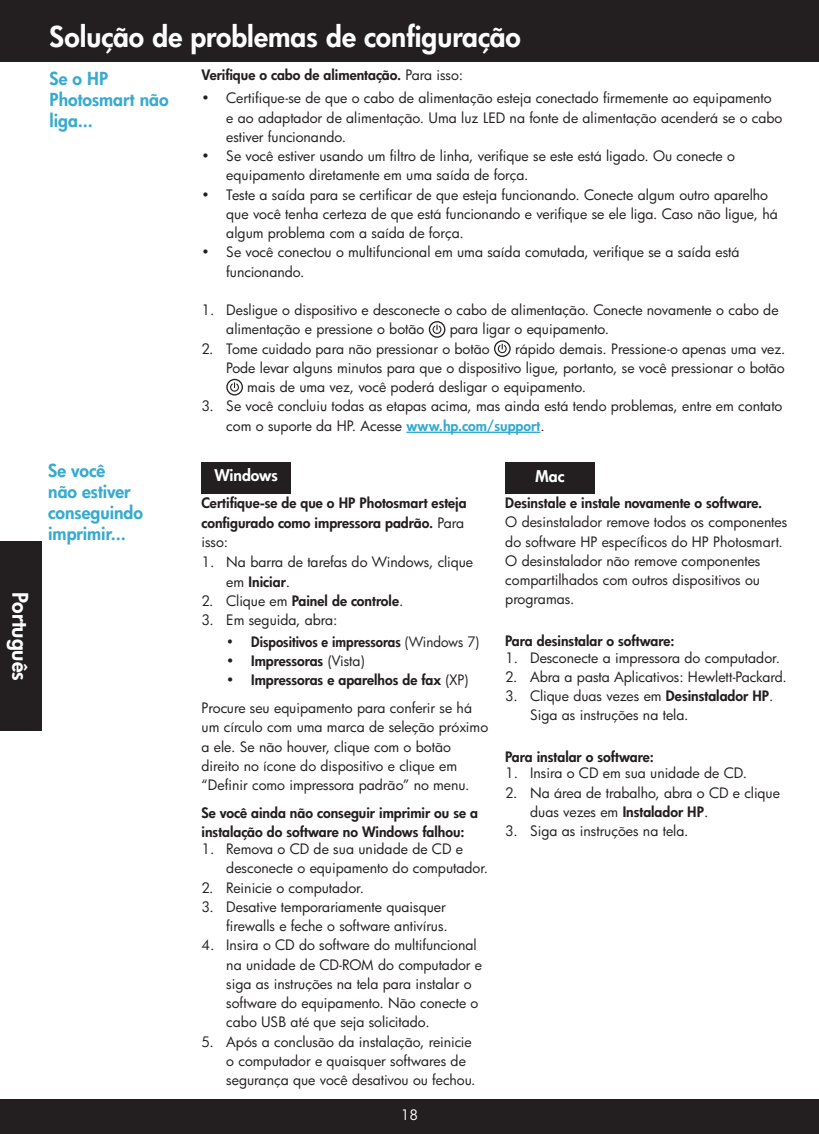
<style>
.page{position:relative;width:819px;height:1134px;background:#fff}
.page>*{position:absolute;margin:0;border:0;box-sizing:border-box;transform-origin:0 0}
.t1{font:800 28px "Futura";color:#fff}
.t2{font:800 21px "Futura";color:#fff}
.t3{font:800 17.5px/21px "Futura";color:#36aad0}
.t4{font:800 15.75px "Futura";color:#fff}
.t5{font:14px/19.2px "Futura";color:#231f20}
.t6{font:800 14px/19.2px "Futura";color:#231f20}
.t7{font:800 14px "Futura";color:#231f20;scale:.95 1}
.t8{font:14px "Futura";color:#fff}
.s1{font-weight:400}
.s2{font-weight:800;color:#36aad0}
.s3{font-weight:800}
</style>
<div class="page">
<div style="left:0;top:1099px;width:819px;height:35px;background:#231f20"></div>
<div style="left:0;top:0;width:819px;height:62px;background:#231f20"></div>
<hr style="left:406px;top:432px;width:134px;height:1px;background:#36aad0">
<div style="left:429px;top:321px;width:16px;height:17px;border:1px solid #231f20;border-radius:50%"></div>
<svg style="left:433px;top:325px;width:8px;height:9px"></svg>
<div style="left:494px;top:340px;width:17px;height:17px;border:1px solid #231f20;border-radius:50%"></div>
<svg style="left:498px;top:344px;width:9px;height:9px"></svg>
<div style="left:226px;top:379px;width:17px;height:17px;border:1px solid #231f20;border-radius:50%"></div>
<svg style="left:230px;top:382px;width:9px;height:10px"></svg>
<div style="left:505px;top:463px;width:90px;height:31px;background:#231f20"></div>
<div style="left:202px;top:462px;width:89px;height:32px;background:#231f20"></div>
<div style="left:0;top:541px;width:42px;height:190px;background:#231f20"></div>
<h2 class="t2" style="left:34px;top:592px;width:90px;rotate:90deg">Português</h2>
<h1 class="t1" style="left:50px;top:18px;width:473px">Solução de problemas de configuração</h1>
<p class="t3" style="left:50px;top:67px;width:121px">Se o HP<br>Photosmart não liga...</p>
<p class="t6" style="left:202px;top:66px;width:263px">Verifique o cabo de alimentação. <span class="s1">Para isso:</span></p>
<p class="t5" style="left:226px;top:88px;width:558px;text-indent:-25px">• Certifique-se de que o cabo de alimentação esteja conectado firmemente ao equipamento<br>e ao adaptador de alimentação. Uma luz LED na fonte de alimentação acenderá se o cabo estiver funcionando.</p>
<p class="t5" style="left:226px;top:146px;width:510px;text-indent:-25px">• Se você estiver usando um filtro de linha, verifique se este está ligado. Ou conecte o equipamento diretamente em uma saída de força.</p>
<p class="t5" style="left:226px;top:185px;width:553px;text-indent:-25px">• Teste a saída para se certificar de que esteja funcionando. Conecte algum outro aparelho que você tenha certeza de que está funcionando e verifique se ele liga. Caso não ligue, há algum problema com a saída de força.</p>
<p class="t5" style="left:226px;top:242px;width:515px;text-indent:-25px">• Se você conectou o multifuncional em uma saída comutada, verifique se a saída está funcionando.</p>
<p class="t5" style="left:226px;top:300px;width:554px;text-indent:-25px">1. Desligue o dispositivo e desconecte o cabo de alimentação. Conecte novamente o cabo de alimentação e pressione o botão</p>
<p class="t5" style="left:450px;top:319px;width:161px">para ligar o equipamento.</p>
<p class="t5" style="left:202px;top:339px;width:290px">2. Tome cuidado para não pressionar o botão</p>
<p class="t5" style="left:515px;top:339px;width:272px">rápido demais. Pressione-o apenas uma vez.</p>
<p class="t5" style="left:226px;top:358px;width:560px">Pode levar alguns minutos para que o dispositivo ligue, portanto, se você pressionar o botão</p>
<p class="t5" style="left:247px;top:377px;width:340px">mais de uma vez, você poderá desligar o equipamento.</p>
<p class="t5" style="left:226px;top:396px;width:558px;text-indent:-25px">3. Se você concluiu todas as etapas acima, mas ainda está tendo problemas, entre em contato com o suporte da HP. Acesse <span class="s2">www.hp.com/support</span>.</p>
<p class="t3" style="left:48px;top:460px;width:96px">Se você<br>não estiver conseguindo imprimir...</p>
<p class="t4" style="left:214px;top:465px;width:65px">Windows</p>
<p class="t4" style="left:535px;top:466px;width:30px">Mac</p>
<p class="t6" style="left:505px;top:493px;width:258px">Desinstale e instale novamente o software.</p>
<p class="t5" style="left:505px;top:512px;width:284px">O desinstalador remove todos os componentes do software HP específicos do HP Photosmart.<br>O desinstalador não remove componentes compartilhados com outros dispositivos ou programas.</p>
<p class="t6" style="left:202px;top:493px;width:267px">Certifique-se de que o HP Photosmart esteja configurado como impressora padrão. <span class="s1">Para isso:</span></p>
<p class="t5" style="left:226px;top:552px;width:248px;text-indent:-25px">1. Na barra de tarefas do Windows, clique em <span class="s3">Iniciar</span>.</p>
<p class="t6" style="left:202px;top:591px;width:203px"><span class="s1">2. Clique em</span> Painel de controle<span class="s1">.</span></p>
<p class="t5" style="left:202px;top:610px;width:138px">3. Em seguida, abra:</p>
<p class="t7" style="left:226px;top:632px;width:268px"><span class="s1">•</span> Dispositivos e impressoras <span class="s1">(Windows 7)</span></p>
<p class="t6" style="left:226px;top:651px;width:140px"><span class="s1">•</span> Impressoras <span class="s1">(Vista)</span></p>
<p class="t5" style="left:202px;top:666px;width:272px;line-height:28px;text-align:right">• <span class="s3">Impressoras e aparelhos de fax</span> (XP)<br>Procure seu equipamento para conferir se há</p>
<p class="t5" style="left:202px;top:717px;width:288px">um círculo com uma marca de seleção próximo a ele. Se não houver, clique com o botão direito no ícone do dispositivo e clique em “Definir como impressora padrão” no menu.</p>
<p class="t6" style="left:202px;top:803px;width:278px">Se você ainda não conseguir imprimir ou se a instalação do software no Windows falhou:</p>
<p class="t5" style="left:226px;top:839px;width:263px;text-indent:-25px">1. Remova o CD de sua unidade de CD e desconecte o equipamento do computador.</p>
<p class="t5" style="left:202px;top:878px;width:164px">2. Reinicie o computador.</p>
<p class="t5" style="left:202px;top:897px;width:248px;text-align:right">3. Desative temporariamente quaisquer firewalls e feche o software antivírus.</p>
<p class="t5" style="left:226px;top:935px;width:257px;text-indent:-25px">4. Insira o CD do software do multifuncional na unidade de CD-ROM do computador e siga as instruções na tela para instalar o software do equipamento. Não conecte o cabo USB até que seja solicitado.</p>
<p class="t5" style="left:226px;top:1032px;width:251px;text-indent:-25px">5. Após a conclusão da instalação, reinicie o computador e quaisquer softwares de segurança que você desativou ou fechou.</p>
<p class="t8" style="left:401px;top:1106px;width:19px">18</p>
<p class="t6" style="left:505px;top:631px;width:171px">Para desinstalar o software:</p>
<p class="t5" style="left:505px;top:648px;width:276px">1. Desconecte a impressora do computador.</p>
<p class="t5" style="left:505px;top:667px;width:283px">2. Abra a pasta Aplicativos: Hewlett-Packard.</p>
<p class="t5" style="left:530px;top:686px;width:245px;text-indent:-25px">3. Clique duas vezes em <span class="s3">Desinstalador HP</span>.<br>Siga as instruções na tela.</p>
<p class="t6" style="left:505px;top:747px;width:150px">Para instalar o software:</p>
<p class="t5" style="left:505px;top:763px;width:243px">1. Insira o CD em sua unidade de CD.</p>
<p class="t5" style="left:530px;top:783px;width:251px;text-indent:-25px">2. Na área de trabalho, abra o CD e clique duas vezes em <span class="s3">Instalador HP</span>.</p>
<p class="t5" style="left:505px;top:821px;width:185px">3. Siga as instruções na tela.</p>
</div>
